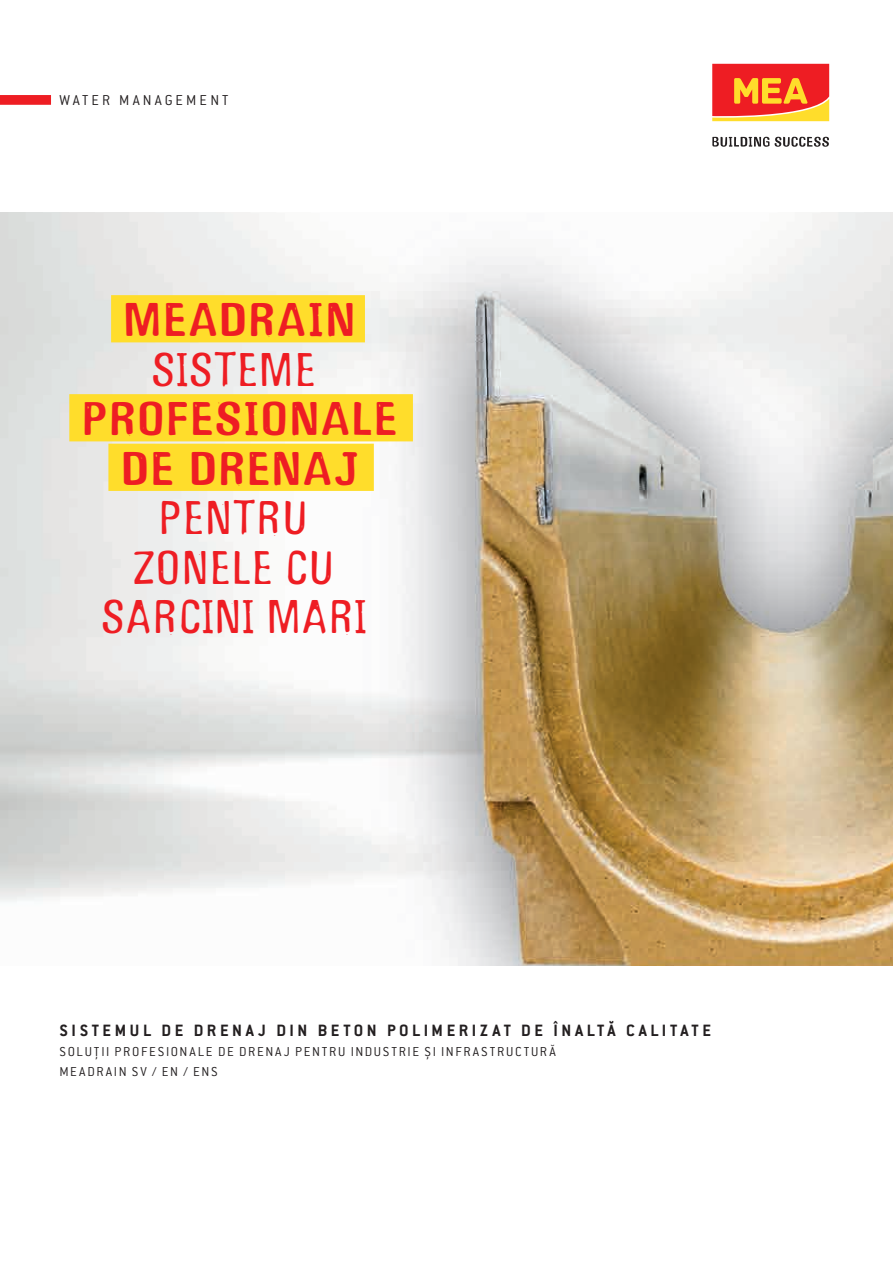
<style>
.page{position:relative;width:893px;height:1263px;background:#fff}
.page>*{position:absolute;margin:0;border:0;box-sizing:border-box;transform-origin:0 0}
.t1{font:49.5px/49.5px "Gagamond";letter-spacing:.05em;color:#ee1d23;text-align:center}
.t2{font:700 49.5px/49.5px "Gagamond";letter-spacing:.055em;color:#ee1d23;text-align:center}
.t3{font:700 18px "Conduit ITC Pro";letter-spacing:.2em;color:#231f20}
.t4{font:300 15.75px "Conduit ITC Pro";letter-spacing:.2em;color:#231f20}
.t5{font:300 14.25px/20.2px "Conduit ITC Pro";letter-spacing:.12em;color:#231f20}
</style>
<div class="page">
<img style="left:0;top:213px;width:893px;height:752px">
<div style="left:111px;top:295px;width:254px;height:47px;background:#ffdd2b"></div>
<div style="left:69px;top:394px;width:344px;height:47px;background:#ffdd2b"></div>
<div style="left:108px;top:444px;width:266px;height:47px;background:#ffdd2b"></div>
<svg style="left:712px;top:64px;width:117px;height:57px;background:#f35b2b"></svg>
<svg style="left:712px;top:137px;width:117px;height:10px"></svg>
<div style="left:0;top:95px;width:51px;height:10px;background:#ee1d23"></div>
<p class="t4" style="left:60px;top:91px;width:170px">WATER MANAGEMENT</p>
<h1 class="t2" style="left:125px;top:295px;width:232px">MEADRAIN</h1>
<h1 class="t1" style="left:152px;top:345px;width:165px">SISTEME</h1>
<h1 class="t2" style="left:83px;top:394px;width:316px">PROFESIONALE<br>DE DRENAJ</h1>
<h1 class="t1" style="left:102px;top:493px;width:265px">PENTRU<br>ZONELE CU<br>SARCINI MARI</h1>
<p class="t3" style="left:60px;top:1020px;width:653px">SISTEMUL DE DRENAJ DIN BETON POLIMERIZAT DE ÎNALTĂ CALITATE</p>
<p class="t5" style="left:60px;top:1041px;width:498px">SOLUŢII PROFESIONALE DE DRENAJ PENTRU INDUSTRIE ȘI INFRASTRUCTURĂ<br>MEADRAIN SV / EN / ENS</p>
</div>
